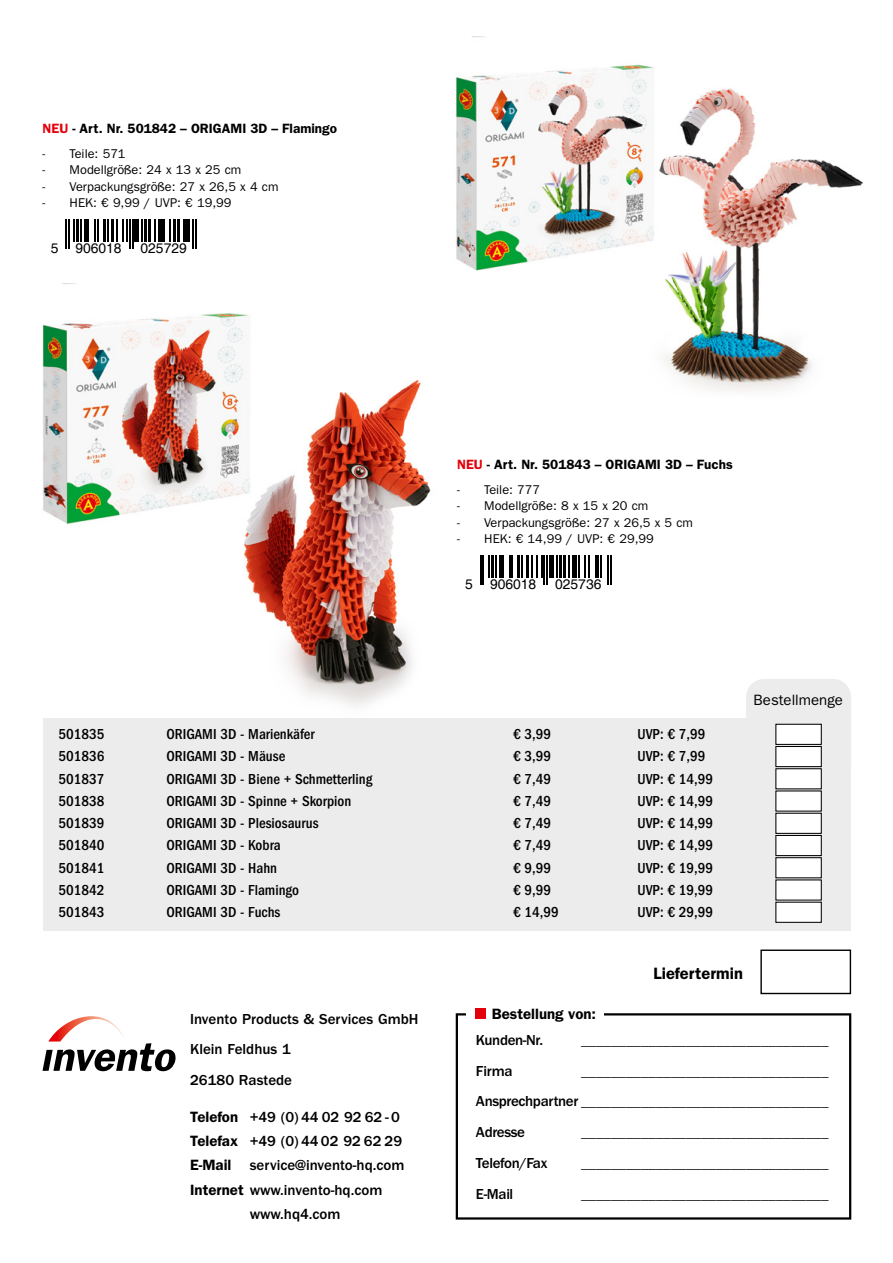
<style>
.page{position:relative;width:893px;height:1263px;background:#fff}
.page>*{position:absolute;margin:0;border:0;box-sizing:border-box;transform-origin:0 0}
.t1{font:600 16.5px "ITC Franklin Gothic Std";color:#000}
.t2{font:500 15px/30.8px "ITC Franklin Gothic Std";color:#000;text-align:justify}
.t3{font:500 condensed 15px "ITC Franklin Gothic Std";color:#000}
.t4{font:500 15px "ITC Franklin Gothic Std";letter-spacing:-.025em;color:#000}
.t5{font:600 15px "ITC Franklin Gothic Std";color:#000}
.t6{font:15px "ITC Franklin Gothic Std";color:#000}
.t7{font:13.8px "Helvetica";color:#000}
.t8{font:600 13.5px "ITC Franklin Gothic Std";color:#000}
.t9{font:12.75px "ITC Franklin Gothic Std";color:#000}
.s1{color:#e3000b}
.s2{font-weight:600}
</style>
<div class="page">
<div style="left:746px;top:679px;width:105px;height:108px;background:#ececec;border-radius:18px"></div>
<div style="left:43px;top:718px;width:808px;height:212px;background:#ececec"></div>
<div style="left:776px;top:746px;width:45px;height:21px;background:#fff"></div>
<div style="left:775px;top:746px;width:47px;height:21px;border:1px solid #000"></div>
<div style="left:776px;top:858px;width:45px;height:20px;background:#fff"></div>
<div style="left:775px;top:857px;width:47px;height:21px;border:1px solid #000"></div>
<div style="left:776px;top:769px;width:45px;height:20px;background:#fff"></div>
<div style="left:775px;top:768px;width:47px;height:21px;border:1px solid #000"></div>
<div style="left:776px;top:791px;width:45px;height:20px;background:#fff"></div>
<div style="left:776px;top:813px;width:45px;height:20px;background:#fff"></div>
<div style="left:775px;top:813px;width:47px;height:21px;border:1px solid #000"></div>
<div style="left:776px;top:880px;width:45px;height:20px;background:#fff"></div>
<div style="left:776px;top:724px;width:45px;height:20px;background:#fff"></div>
<div style="left:775px;top:724px;width:47px;height:21px;border:1px solid #000"></div>
<div style="left:776px;top:835px;width:45px;height:21px;background:#fff"></div>
<div style="left:775px;top:835px;width:47px;height:21px;border:1px solid #000"></div>
<div style="left:776px;top:902px;width:45px;height:20px;background:#fff"></div>
<div style="left:775px;top:902px;width:47px;height:21px;border:1px solid #000"></div>
<div style="left:456px;top:1013px;width:395px;height:206px;border:2px solid #000"></div>
<div style="left:466px;top:1000px;width:138px;height:27px;background:#fff"></div>
<div style="left:475px;top:1008px;width:10px;height:11px;background:#e3000b"></div>
<svg style="left:43px;top:1043px;width:133px;height:28px"></svg>
<svg style="left:48px;top:1016px;width:76px;height:25px"></svg>
<div style="left:760px;top:949px;width:91px;height:45px;border:1px solid #000"></div>
<hr style="left:65px;top:219px;width:2px;height:30px;background:#000">
<hr style="left:68px;top:219px;width:1px;height:30px;background:#000">
<svg style="left:74px;top:219px;width:1px;height:23px"></svg>
<hr style="left:76px;top:219px;width:3px;height:23px;background:#000">
<svg style="left:81px;top:219px;width:1px;height:23px"></svg>
<hr style="left:85px;top:219px;width:4px;height:23px;background:#000">
<hr style="left:94px;top:219px;width:2px;height:23px;background:#000">
<hr style="left:97px;top:219px;width:2px;height:23px;background:#000">
<hr style="left:103px;top:219px;width:3px;height:23px;background:#000">
<svg style="left:107px;top:219px;width:1px;height:23px"></svg>
<hr style="left:111px;top:219px;width:3px;height:23px;background:#000">
<svg style="left:117px;top:219px;width:1px;height:23px"></svg>
<hr style="left:122px;top:219px;width:2px;height:23px;background:#000">
<hr style="left:126px;top:219px;width:2px;height:23px;background:#000">
<hr style="left:129px;top:219px;width:1px;height:30px;background:#000">
<hr style="left:132px;top:219px;width:1px;height:30px;background:#000">
<hr style="left:135px;top:219px;width:4px;height:23px;background:#000">
<svg style="left:142px;top:219px;width:1px;height:23px"></svg>
<hr style="left:144px;top:219px;width:3px;height:23px;background:#000">
<hr style="left:148px;top:219px;width:3px;height:23px;background:#000">
<svg style="left:154px;top:219px;width:1px;height:23px"></svg>
<hr style="left:158px;top:219px;width:4px;height:23px;background:#000">
<svg style="left:164px;top:219px;width:1px;height:23px"></svg>
<hr style="left:169px;top:219px;width:2px;height:23px;background:#000">
<hr style="left:173px;top:219px;width:3px;height:23px;background:#000">
<hr style="left:178px;top:219px;width:2px;height:23px;background:#000">
<hr style="left:183px;top:219px;width:4px;height:23px;background:#000">
<svg style="left:189px;top:219px;width:1px;height:23px"></svg>
<hr style="left:193px;top:219px;width:1px;height:30px;background:#000">
<hr style="left:196px;top:219px;width:1px;height:30px;background:#000">
<hr style="left:526px;top:555px;width:2px;height:23px;background:#000">
<hr style="left:531px;top:555px;width:2px;height:23px;background:#000">
<svg style="left:537px;top:555px;width:5px;height:23px"></svg>
<hr style="left:544px;top:555px;width:1px;height:30px;background:#000">
<hr style="left:546px;top:555px;width:2px;height:30px;background:#000">
<hr style="left:549px;top:555px;width:4px;height:23px;background:#000">
<svg style="left:556px;top:555px;width:1px;height:23px"></svg>
<hr style="left:559px;top:555px;width:3px;height:23px;background:#000">
<hr style="left:563px;top:555px;width:3px;height:23px;background:#000">
<svg style="left:569px;top:555px;width:1px;height:23px"></svg>
<hr style="left:573px;top:555px;width:4px;height:23px;background:#000">
<hr style="left:578px;top:555px;width:2px;height:23px;background:#000">
<svg style="left:584px;top:555px;width:5px;height:23px"></svg>
<svg style="left:595px;top:555px;width:4px;height:23px"></svg>
<hr style="left:600px;top:555px;width:2px;height:23px;background:#000">
<hr style="left:607px;top:555px;width:2px;height:30px;background:#000">
<hr style="left:610px;top:555px;width:2px;height:30px;background:#000">
<img style="left:664px;top:88px;width:199px;height:303px">
<img style="left:244px;top:380px;width:279px;height:327px">
<img style="left:456px;top:64px;width:225px;height:230px">
<img style="left:42px;top:283px;width:235px;height:265px">
<p class="t8" style="left:43px;top:120px;width:296px"><span class="s1">NEU</span> - Art. Nr. 501842 – ORIGAMI 3D – Flamingo</p>
<p class="t9" style="left:43px;top:146px;width:84px">- Teile: 571</p>
<p class="t9" style="left:43px;top:162px;width:200px">- Modellgröße: 24 x 13 x 25 cm</p>
<p class="t9" style="left:43px;top:179px;width:237px">- Verpackungsgröße: 27 x 26,5 x 4 cm</p>
<p class="t9" style="left:43px;top:195px;width:190px">- HEK: € 9,99 / UVP: € 19,99</p>
<p class="t7" style="left:51px;top:240px;width:72px">5 906018</p>
<p class="t7" style="left:141px;top:240px;width:48px">025729</p>
<p class="t8" style="left:457px;top:456px;width:277px"><span class="s1">NEU</span> - Art. Nr. 501843 – ORIGAMI 3D – Fuchs</p>
<p class="t9" style="left:457px;top:482px;width:84px">- Teile: 777</p>
<p class="t9" style="left:457px;top:498px;width:192px">- Modellgröße: 8 x 15 x 20 cm</p>
<p class="t9" style="left:457px;top:515px;width:237px">- Verpackungsgröße: 27 x 26,5 x 5 cm</p>
<p class="t9" style="left:457px;top:531px;width:198px">- HEK: € 14,99 / UVP: € 29,99</p>
<p class="t7" style="left:465px;top:576px;width:72px">5 906018</p>
<p class="t7" style="left:555px;top:576px;width:48px">025736</p>
<p class="t3" style="left:58px;top:726px;width:47px">501835</p>
<p class="t3" style="left:166px;top:726px;width:149px">ORIGAMI 3D - Marienkäfer</p>
<p class="t3" style="left:513px;top:726px;width:39px">€ 3,99</p>
<p class="t3" style="left:637px;top:726px;width:69px">UVP: € 7,99</p>
<p class="t3" style="left:58px;top:748px;width:47px">501836</p>
<p class="t3" style="left:166px;top:748px;width:120px">ORIGAMI 3D - Mäuse</p>
<p class="t3" style="left:513px;top:748px;width:39px">€ 3,99</p>
<p class="t3" style="left:637px;top:748px;width:69px">UVP: € 7,99</p>
<p class="t3" style="left:58px;top:770px;width:47px">501837</p>
<p class="t3" style="left:166px;top:770px;width:207px">ORIGAMI 3D - Biene + Schmetterling</p>
<p class="t3" style="left:513px;top:770px;width:39px">€ 7,49</p>
<p class="t3" style="left:637px;top:770px;width:77px">UVP: € 14,99</p>
<p class="t3" style="left:58px;top:792px;width:47px">501838</p>
<p class="t3" style="left:166px;top:792px;width:186px">ORIGAMI 3D - Spinne + Skorpion</p>
<p class="t3" style="left:513px;top:792px;width:39px">€ 7,49</p>
<p class="t3" style="left:637px;top:792px;width:77px">UVP: € 14,99</p>
<p class="t3" style="left:58px;top:815px;width:47px">501839</p>
<p class="t3" style="left:166px;top:815px;width:154px">ORIGAMI 3D - Plesiosaurus</p>
<p class="t3" style="left:513px;top:815px;width:39px">€ 7,49</p>
<p class="t3" style="left:637px;top:815px;width:77px">UVP: € 14,99</p>
<p class="t3" style="left:58px;top:837px;width:47px">501840</p>
<p class="t3" style="left:166px;top:837px;width:116px">ORIGAMI 3D - Kobra</p>
<p class="t3" style="left:513px;top:837px;width:39px">€ 7,49</p>
<p class="t3" style="left:637px;top:837px;width:77px">UVP: € 14,99</p>
<p class="t3" style="left:58px;top:859px;width:47px">501841</p>
<p class="t3" style="left:166px;top:859px;width:112px">ORIGAMI 3D - Hahn</p>
<p class="t3" style="left:513px;top:859px;width:39px">€ 9,99</p>
<p class="t3" style="left:637px;top:859px;width:77px">UVP: € 19,99</p>
<p class="t3" style="left:58px;top:881px;width:47px">501842</p>
<p class="t3" style="left:166px;top:881px;width:134px">ORIGAMI 3D - Flamingo</p>
<p class="t3" style="left:513px;top:881px;width:39px">€ 9,99</p>
<p class="t3" style="left:637px;top:881px;width:77px">UVP: € 19,99</p>
<p class="t3" style="left:58px;top:904px;width:47px">501843</p>
<p class="t3" style="left:166px;top:904px;width:115px">ORIGAMI 3D - Fuchs</p>
<p class="t3" style="left:513px;top:904px;width:47px">€ 14,99</p>
<p class="t3" style="left:637px;top:904px;width:77px">UVP: € 29,99</p>
<p class="t6" style="left:754px;top:691px;width:91px">Bestellmenge</p>
<p class="t1" style="left:653px;top:964px;width:91px">Liefertermin</p>
<p class="t2" style="left:190px;top:1004px;width:230px;line-height:30.3px;text-align:left">Invento Products &amp; Services GmbH<br>Klein Feldhus 1<br>26180 Rastede</p>
<p class="t2" style="left:190px;top:1101px;width:211px"><span class="s2">Telefon</span> +49 (0) 44 02 92 62 - 0</p>
<p class="t2" style="left:190px;top:1126px;width:214px"><span class="s2">Telefax</span> +49 (0) 44 02 92 62 29</p>
<p class="t2" style="left:190px;top:1150px;width:216px"><span class="s2">E-Mail</span> service@invento-hq.com</p>
<p class="t2" style="left:190px;top:1174px;width:194px"><span class="s2">Internet</span> www.invento-hq.com</p>
<p class="t2" style="left:250px;top:1199px;width:92px">www.hq4.com</p>
<p class="t5" style="left:492px;top:1005px;width:106px">Bestellung von:</p>
<p class="t4" style="left:476px;top:1031px;width:69px">Kunden-Nr.</p>
<p class="t2" style="left:581px;top:1024px;width:249px">_________________________________</p>
<p class="t2" style="left:476px;top:1055px;width:38px">Firma</p>
<p class="t2" style="left:476px;top:1055px;width:354px;text-indent:105px">_________________________________ Ansprechpartner _________________________________ Adresse</p>
<p class="t2" style="left:581px;top:1117px;width:249px">_________________________________</p>
<p class="t4" style="left:476px;top:1154px;width:73px">Telefon/Fax</p>
<p class="t2" style="left:581px;top:1147px;width:249px">_________________________________</p>
<p class="t2" style="left:476px;top:1178px;width:39px">E-Mail</p>
<p class="t2" style="left:581px;top:1178px;width:249px">_________________________________</p>
</div>
